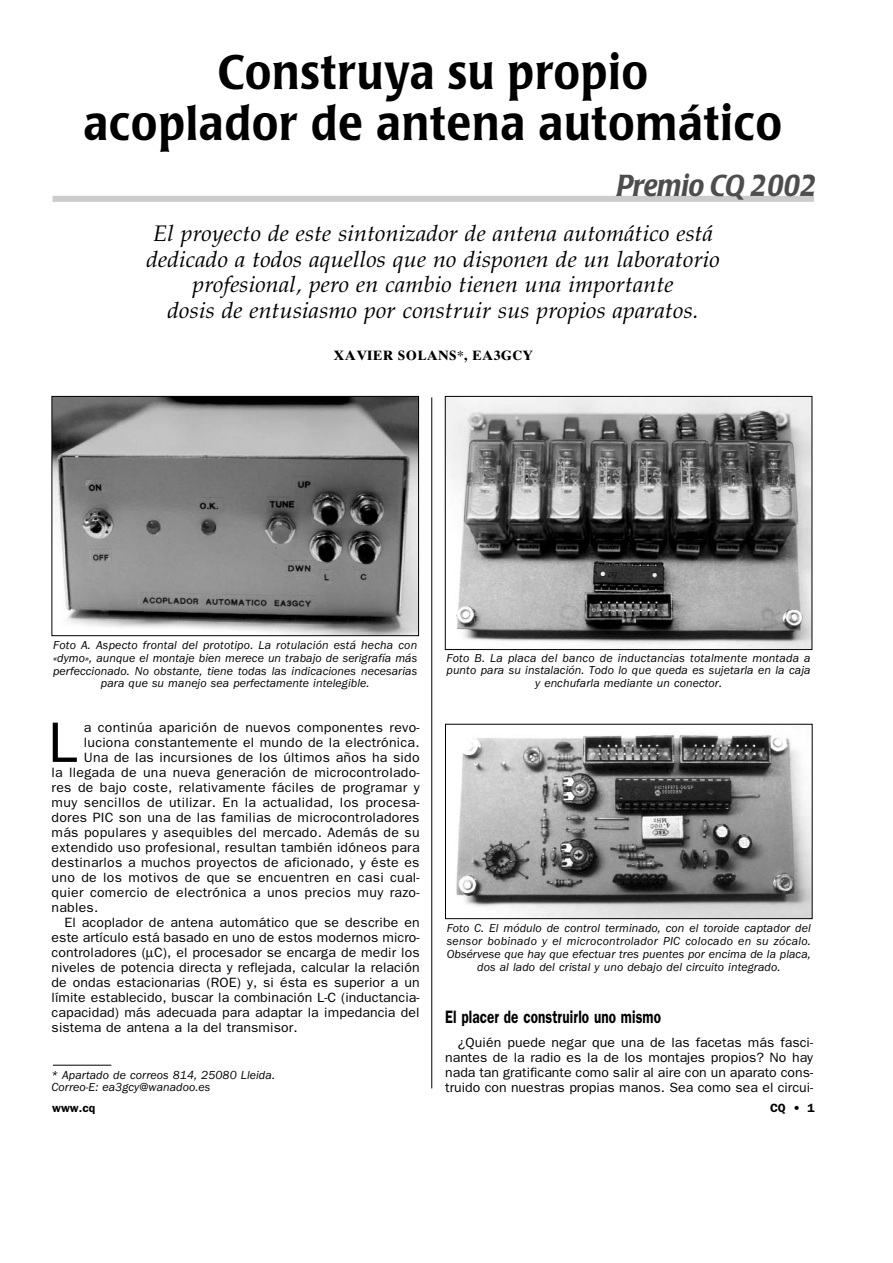
<style>
.page{position:relative;width:893px;height:1263px;background:#fff}
.page>*{position:absolute;margin:0;border:0;box-sizing:border-box;transform-origin:0 0}
.t1{font:57.15px "Franklin Gothic";color:#000;scale:1.04 1}
.t2{font:500 48px/51px "Poppl Laudatio";letter-spacing:.03em;color:#000;text-align:center;scale:.9 1}
.t3{font:italic 500 30px "Poppl Laudatio";color:#4d4d4d;scale:.9 1}
.t4{font:italic 22.5px/25.8px "Palatino";letter-spacing:.005em;color:#000;text-align:center;scale:1.04 1}
.t5{font:600 18px "Franklin Gothic";letter-spacing:.005em;color:#000;scale:.75 1}
.t6{font:13.5px/15px "Franklin Gothic";letter-spacing:.02em;color:#000;text-align:justify;scale:1.04 1}
.t7{font:700 13.5px "Times Ten";letter-spacing:.025em;color:#000}
.t8{font:italic 12px/12.8px "Franklin Gothic";letter-spacing:.005em;color:#000;text-align:center}
.t9{font:600 12px "Franklin Gothic";color:#000}
</style>
<div class="page">
<hr style="left:431px;top:397px;width:1px;height:691px;background:#000">
<hr style="left:53px;top:1065px;width:58px;height:1px;background:#000">
<img style="left:54px;top:398px;width:363px;height:236px">
<div style="left:52px;top:396px;width:367px;height:240px;border:1px solid #000"></div>
<img style="left:447px;top:398px;width:363px;height:250px">
<div style="left:445px;top:396px;width:367px;height:254px;border:1px solid #000"></div>
<img style="left:456px;top:735px;width:354px;height:182px">
<div style="left:445px;top:724px;width:367px;height:195px;border:1px solid #000"></div>
<div style="left:52px;top:196px;width:762px;height:6px;background:#ccc"></div>
<h2 class="t2" style="left:84px;top:51px;width:777px">Construya su propio<br>acoplador de antena automático</h2>
<h3 class="t3" style="left:616px;top:174px;width:223px">Premio CQ 2002</h3>
<h3 class="t4" style="left:146px;top:223px;width:553px">El proyecto de este sintonizador de antena automático está dedicado a todos aquellos que no disponen de un laboratorio profesional, pero en cambio tienen una importante<br>dosis de entusiasmo por construir sus propios aparatos.</h3>
<p class="t7" style="left:334px;top:350px;width:200px">XAVIER SOLANS*, EA3GCY</p>
<p class="t8" style="left:53px;top:640px;width:365px">Foto A. Aspecto frontal del prototipo. La rotulación está hecha con «dymo», aunque el montaje bien merece un trabajo de serigrafía más perfeccionado. No obstante, tiene todas las indicaciones necesarias para que su manejo sea perfectamente intelegible.</p>
<h1 class="t1" style="left:48px;top:723px;width:30px">L</h1>
<p class="t6" style="left:84px;top:721px;width:324px">a continúa aparición de nuevos componentes revo-</p>
<p class="t6" style="left:84px;top:736px;width:324px">luciona constantemente el mundo de la electrónica.</p>
<p class="t6" style="left:84px;top:751px;width:324px">Una de las incursiones de los últimos años ha sido</p>
<p class="t6" style="left:52px;top:766px;width:355px">la llegada de una nueva generación de microcontrolado-</p>
<p class="t6" style="left:52px;top:781px;width:355px">res de bajo coste, relativamente fáciles de programar y</p>
<p class="t6" style="left:52px;top:796px;width:355px">muy sencillos de utilizar. En la actualidad, los procesa-</p>
<p class="t6" style="left:52px;top:811px;width:355px">dores PIC son una de las familias de microcontroladores</p>
<p class="t6" style="left:52px;top:826px;width:355px">más populares y asequibles del mercado. Además de su</p>
<p class="t6" style="left:52px;top:841px;width:355px">extendido uso profesional, resultan también idóneos para</p>
<p class="t6" style="left:52px;top:856px;width:355px">destinarlos a muchos proyectos de aficionado, y éste es</p>
<p class="t6" style="left:52px;top:871px;width:355px">uno de los motivos de que se encuentren en casi cual-</p>
<p class="t6" style="left:52px;top:886px;width:355px">quier comercio de electrónica a unos precios muy razo-</p>
<p class="t6" style="left:52px;top:901px;width:46px">nables.</p>
<p class="t6" style="left:64px;top:916px;width:343px">El acoplador de antena automático que se describe en</p>
<p class="t6" style="left:52px;top:931px;width:355px">este artículo está basado en uno de estos modernos micro-</p>
<p class="t6" style="left:52px;top:946px;width:355px">controladores ( C), el procesador se encarga de medir los</p>
<p class="t6" style="left:52px;top:961px;width:355px">niveles de potencia directa y reflejada, calcular la relación</p>
<p class="t6" style="left:52px;top:976px;width:355px">de ondas estacionarias (ROE) y, si ésta es superior a un</p>
<p class="t6" style="left:52px;top:991px;width:355px">límite establecido, buscar la combinación L-C (inductancia-</p>
<p class="t6" style="left:52px;top:1006px;width:355px">capacidad) más adecuada para adaptar la impedancia del</p>
<p class="t6" style="left:52px;top:1021px;width:238px">sistema de antena a la del transmisor.</p>
<p class="t8" style="left:52px;top:1069px;width:225px;text-align:left">* Apartado de correos 814, 25080 Lleida.<br>Correo-E: ea3gcy@wanadoo.es</p>
<p class="t8" style="left:446px;top:652px;width:365px">Foto B. La placa del banco de inductancias totalmente montada a punto para su instalación. Todo lo que queda es sujetarla en la caja y enchufarla mediante un conector.</p>
<p class="t8" style="left:447px;top:923px;width:365px">Foto C. El módulo de control terminado, con el toroide captador del sensor bobinado y el microcontrolador PIC colocado en su zócalo.<br>Obsérvese que hay que efectuar tres puentes por encima de la placa, dos al lado del cristal y uno debajo del circuito integrado.</p>
<h3 class="t5" style="left:445px;top:1010px;width:289px">El placer de construirlo uno mismo</h3>
<p class="t6" style="left:445px;top:1036px;width:355px;text-indent:13px">¿Quién puede negar que una de las facetas más fasci&shy;nantes de la radio es la de los montajes propios? No hay nada tan gratificante como salir al aire con un aparato cons&shy;truido con nuestras propias manos. Sea como sea el circui-</p>
<p class="t9" style="left:52px;top:1104px;width:45px">www.cq</p>
<p class="t9" style="left:770px;top:1104px;width:46px">CQ•1</p>
</div>
